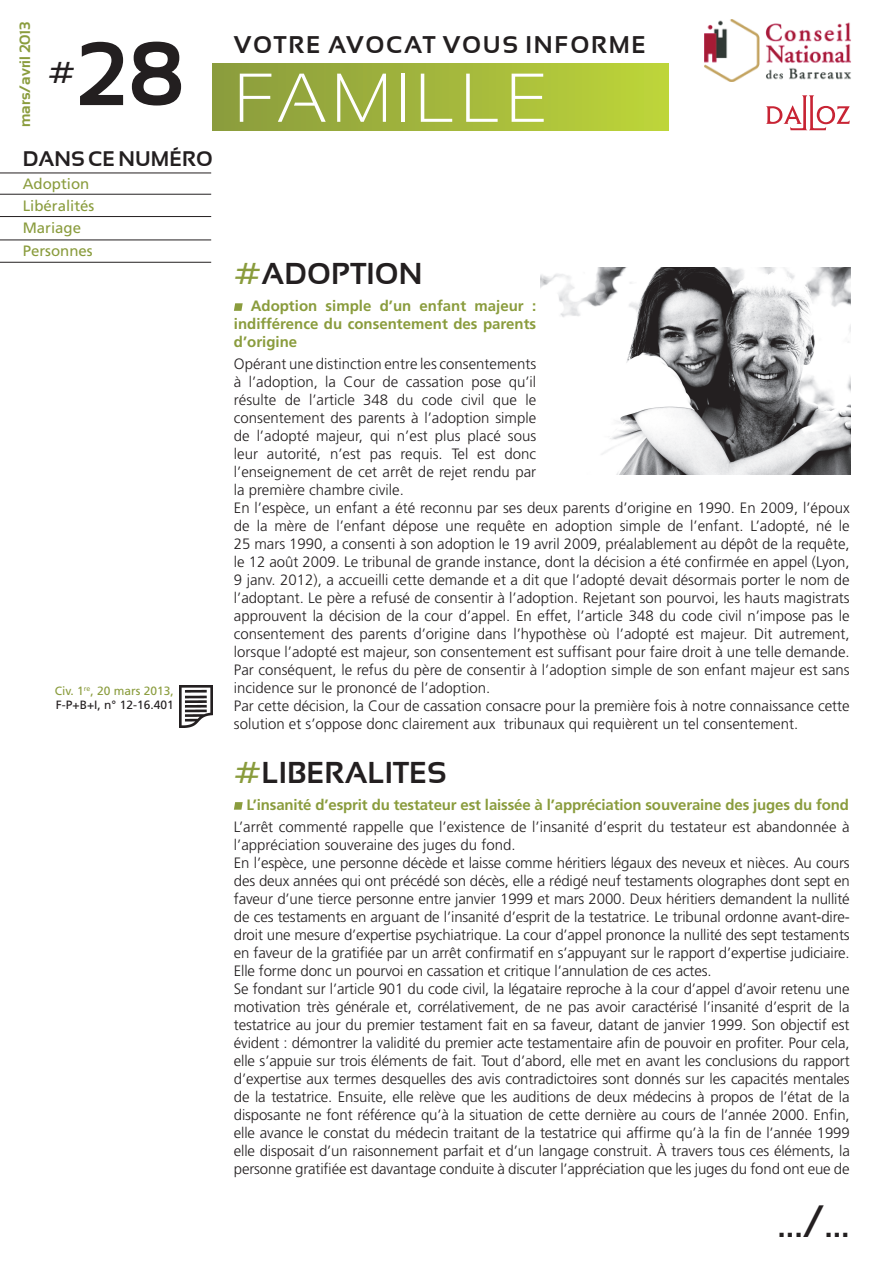
<style>
.page{position:relative;width:893px;height:1263px;background:#fff}
.page>*{position:absolute;margin:0;border:0;box-sizing:border-box;transform-origin:0 0}
.t1{font:700 90px "Sansation";color:#231f20}
.t2{font:300 69px "Sansation";letter-spacing:.08em;color:#fff}
.t3{font:45px "Sansation";color:#231f20}
.Titre{font:700 30px "Sansation";color:#231f20}
.t4{font:700 24px "Sansation";letter-spacing:.07em;color:#231f20}
.t5{font:700 21px "Sansation";color:#231f20}
.t6{font:300 15px/18px "Frutiger";color:#231f20;text-align:justify}
.t7{font:700 15px/18px "Frutiger";letter-spacing:-.01em;color:#8a9c3d;text-align:justify}
.t8{font:15px "Frutiger";color:#8a9c3d}
.t9{font:700 15px "Sansation";color:#8a9c3d}
.t10{font:12px/14.4px "Frutiger";color:#231f20}
.s1{color:#8a9c3d}
</style>
<div class="page">
<hr style="left:0;top:194px;width:211px;height:1px;background:#231f20">
<hr style="left:0;top:216px;width:211px;height:1px;background:#231f20">
<hr style="left:0;top:173px;width:211px;height:1px;background:#231f20">
<svg style="left:766px;top:95px;width:84px;height:35px"></svg>
<img style="left:704px;top:19px;width:147px;height:63px">
<svg style="left:234px;top:303px;width:9px;height:8px"></svg>
<svg style="left:234px;top:802px;width:9px;height:8px"></svg>
<div style="left:213px;top:64px;width:456px;height:66px;background:linear-gradient(to right,#8a9b3e,#bdd43a)"></div>
<img style="left:179px;top:686px;width:34px;height:42px">
<hr style="left:0;top:240px;width:211px;height:1px;background:#231f20">
<hr style="left:0;top:262px;width:211px;height:1px;background:#231f20">
<img style="left:540px;top:268px;width:310px;height:206px">
<p class="t9" style="left:16px;top:127px;width:106px;rotate:-90deg">mars/avril 2013</p>
<p class="t1" style="left:76px;top:23px;width:108px">28</p>
<p class="Titre" style="left:48px;top:55px;width:29px">#</p>
<p class="t5" style="left:23px;top:146px;width:192px">DANS CE NUMÉRO</p>
<p class="t8" style="left:23px;top:175px;width:68px">Adoption</p>
<p class="t8" style="left:23px;top:197px;width:73px">Libéralités</p>
<p class="t8" style="left:23px;top:219px;width:60px">Mariage</p>
<p class="t8" style="left:23px;top:241px;width:72px">Personnes</p>
<p class="t10" style="left:55px;top:683px;width:121px"><span class="s1">Civ. 1</span><sup>re</sup><span class="s1">, 20 mars 2013,<br></span>F-P+B+I, n° 12-16.401</p>
<p class="t4" style="left:234px;top:31px;width:414px">VOTRE AVOCAT VOUS INFORME</p>
<p class="t2" style="left:235px;top:60px;width:315px">FAMILLE</p>
<p class="Titre" style="left:234px;top:257px;width:190px"><span class="s1">#</span>ADOPTION</p>
<p class="t7" style="left:234px;top:297px;width:304px;text-indent:17px">Adoption simple d’un enfant majeur : indifférence du consentement des parents d’origine</p>
<p class="t6" style="left:234px;top:355px;width:304px">Opérant une distinction entre les consentements à l’adoption, la Cour de cassation pose qu’il résulte de l’article 348 du code civil que le consentement des parents à l’adoption simple de l’adopté majeur, qui n’est plus placé sous leur autorité, n’est pas requis. Tel est donc l’enseignement de cet arrêt de rejet rendu par la première chambre civile.</p>
<p class="t6" style="left:234px;top:499px;width:617px">En l’espèce, un enfant a été reconnu par ses deux parents d’origine en 1990. En 2009, l’époux de la mère de l’enfant dépose une requête en adoption simple de l’enfant. L’adopté, né le 25 mars 1990, a consenti à son adoption le 19 avril 2009, préalablement au dépôt de la requête, le 12 août 2009. Le tribunal de grande instance, dont la décision a été confirmée en appel (Lyon, 9 janv. 2012), a accueilli cette demande et a dit que l’adopté devait désormais porter le nom de l’adoptant. Le père a refusé de consentir à l’adoption. Rejetant son pourvoi, les hauts magistrats approuvent la décision de la cour d’appel. En effet, l’article 348 du code civil n’impose pas le consentement des parents d’origine dans l’hypothèse où l’adopté est majeur. Dit autrement, lorsque l’adopté est majeur, son consentement est suffisant pour faire droit à une telle demande.<br>Par conséquent, le refus du père de consentir à l’adoption simple de son enfant majeur est sans incidence sur le prononcé de l’adoption.</p>
<p class="t6" style="left:234px;top:697px;width:617px">Par cette décision, la Cour de cassation consacre pour la première fois à notre connaissance cette solution et s’oppose donc clairement aux tribunaux qui requièrent un tel consentement.</p>
<p class="Titre" style="left:234px;top:756px;width:214px"><span class="s1">#</span>LIBERALITES</p>
<p class="t7" style="left:247px;top:796px;width:604px">L’insanité d’esprit du testateur est laissée à l’appréciation souveraine des juges du fond</p>
<p class="t6" style="left:234px;top:818px;width:617px">L’arrêt commenté rappelle que l’existence de l’insanité d’esprit du testateur est abandonnée à l’appréciation souveraine des juges du fond.</p>
<p class="t6" style="left:234px;top:854px;width:617px">En l’espèce, une personne décède et laisse comme héritiers légaux des neveux et nièces. Au cours des deux années qui ont précédé son décès, elle a rédigé neuf testaments olographes dont sept en faveur d’une tierce personne entre janvier 1999 et mars 2000. Deux héritiers demandent la nullité de ces testaments en arguant de l’insanité d’esprit de la testatrice. Le tribunal ordonne avant-dire&shy;droit une mesure d’expertise psychiatrique. La cour d’appel prononce la nullité des sept testaments en faveur de la gratifiée par un arrêt confirmatif en s’appuyant sur le rapport d’expertise judiciaire.<br>Elle forme donc un pourvoi en cassation et critique l’annulation de ces actes.</p>
<p class="t6" style="left:234px;top:980px;width:617px">Se fondant sur l’article 901 du code civil, la légataire reproche à la cour d’appel d’avoir retenu une motivation très générale et, corrélativement, de ne pas avoir caractérisé l’insanité d’esprit de la testatrice au jour du premier testament fait en sa faveur, datant de janvier 1999. Son objectif est évident : démontrer la validité du premier acte testamentaire afin de pouvoir en profiter. Pour cela, elle s’appuie sur trois éléments de fait. Tout d’abord, elle met en avant les conclusions du rapport d’expertise aux termes desquelles des avis contradictoires sont donnés sur les capacités mentales de la testatrice. Ensuite, elle relève que les auditions de deux médecins à propos de l’état de la disposante ne font référence qu’à la situation de cette dernière au cours de l’année 2000. Enfin, elle avance le constat du médecin traitant de la testatrice qui affirme qu’à la fin de l’année 1999 elle disposait d’un raisonnement parfait et d’un langage construit. À travers tous ces éléments, la personne gratifiée est davantage conduite à discuter l’appréciation que les juges du fond ont eue de</p>
<p class="t3" style="left:777px;top:1196px;width:74px">.../...</p>
</div>
